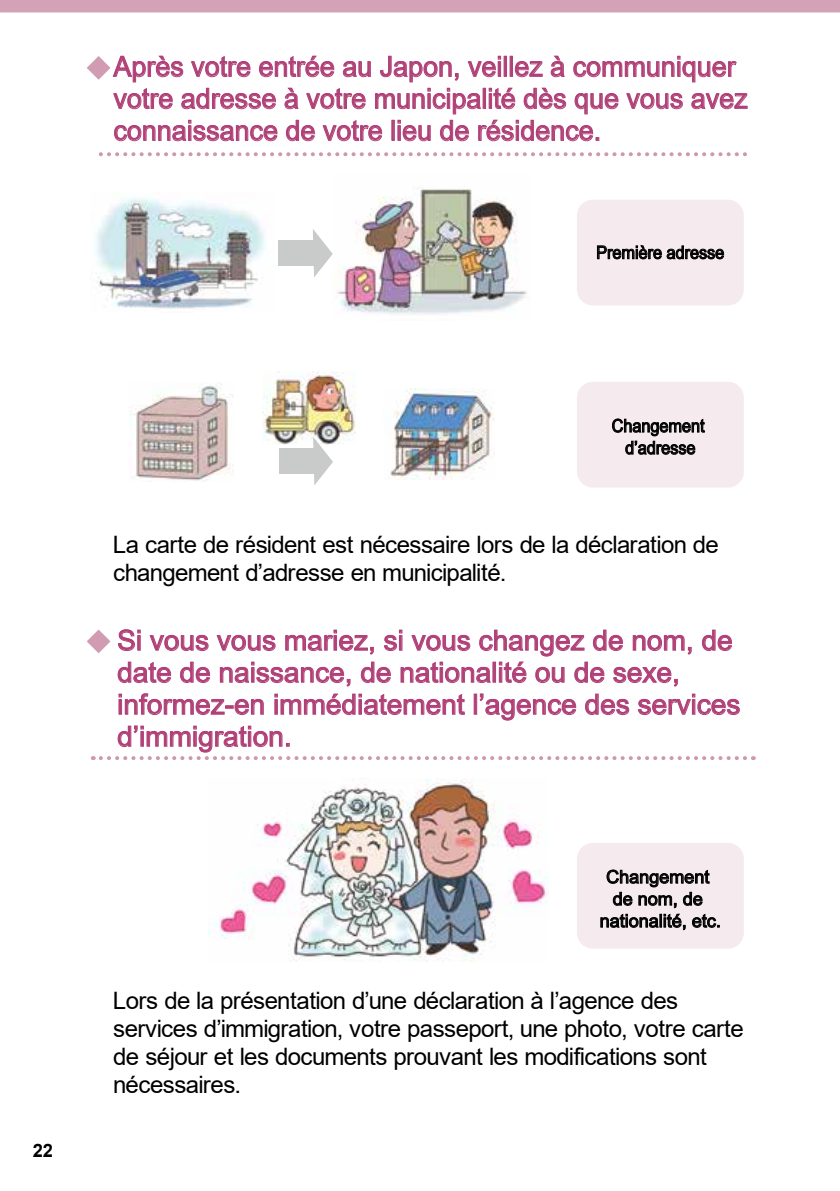
<style>
.page{position:relative;width:840px;height:1191px;background:#fff}
.page>*{position:absolute;margin:0;border:0;box-sizing:border-box;transform-origin:0 0}
.t1{font:28px/32px "Arial";color:#b04077}
.t2{font:28px/32px "Arial";color:#b04077;scale:.96 1}
.t3{font:24px/28px "Arial";letter-spacing:-.025em;color:#000}
.t4{font:700 18.4px "Arial";color:#000}
.t5{font:18px/22px "Arial";color:#000;text-align:center}
.t6{font:18px/22px "Arial";color:#000;text-align:center;scale:.9 1}
</style>
<div class="page">
<img style="left:208px;top:779px;width:340px;height:183px">
<svg style="left:118px;top:629px;width:22px;height:22px"></svg>
<div style="left:137px;top:635px;width:3px;height:15px;border:1px solid #b04077"></div>
<svg style="left:149px;top:635px;width:59px;height:16px"></svg>
<svg style="left:702px;top:629px;width:29px;height:22px"></svg>
<svg style="left:118px;top:661px;width:53px;height:22px"></svg>
<svg style="left:180px;top:661px;width:30px;height:22px"></svg>
<svg style="left:216px;top:629px;width:475px;height:58px"></svg>
<svg style="left:101px;top:693px;width:652px;height:67px"></svg>
<svg style="left:87px;top:629px;width:23px;height:24px"></svg>
<div style="left:0;top:0;width:839px;height:36px;background:#d4a2b7"></div>
<div style="left:576px;top:843px;width:167px;height:105px;background:#f5ebef;border-radius:16px"></div>
<svg style="left:600px;top:869px;width:119px;height:61px"></svg>
<div style="left:576px;top:200px;width:167px;height:105px;background:#f5ebef;border-radius:16px"></div>
<svg style="left:597px;top:245px;width:126px;height:14px"></svg>
<div style="left:576px;top:382px;width:167px;height:105px;background:#f5ebef;border-radius:16px"></div>
<svg style="left:612px;top:418px;width:92px;height:37px"></svg>
<img style="left:96px;top:197px;width:170px;height:112px">
<img style="left:336px;top:189px;width:191px;height:125px">
<img style="left:130px;top:382px;width:104px;height:100px">
<img style="left:262px;top:371px;width:94px;height:74px">
<img style="left:389px;top:388px;width:105px;height:91px">
<svg style="left:313px;top:229px;width:19px;height:48px"></svg>
<div style="left:278px;top:240px;width:39px;height:26px;background:#c9caca"></div>
<svg style="left:313px;top:437px;width:20px;height:48px"></svg>
<div style="left:278px;top:448px;width:39px;height:26px;background:#c9caca"></div>
<svg style="left:101px;top:152px;width:646px;height:4px"></svg>
<svg style="left:113px;top:88px;width:60px;height:21px"></svg>
<svg style="left:181px;top:88px;width:95px;height:21px"></svg>
<svg style="left:284px;top:88px;width:14px;height:21px"></svg>
<svg style="left:306px;top:88px;width:59px;height:21px"></svg>
<svg style="left:375px;top:88px;width:106px;height:26px"></svg>
<div style="left:482px;top:88px;width:3px;height:21px;border:1px solid #b04077"></div>
<svg style="left:488px;top:88px;width:27px;height:21px"></svg>
<svg style="left:523px;top:88px;width:43px;height:21px"></svg>
<svg style="left:574px;top:93px;width:44px;height:21px"></svg>
<svg style="left:626px;top:93px;width:56px;height:16px"></svg>
<svg style="left:691px;top:93px;width:56px;height:16px"></svg>
<svg style="left:114px;top:120px;width:163px;height:21px"></svg>
<svg style="left:286px;top:120px;width:29px;height:21px"></svg>
<svg style="left:322px;top:120px;width:60px;height:21px"></svg>
<svg style="left:397px;top:120px;width:33px;height:21px"></svg>
<svg style="left:440px;top:120px;width:28px;height:21px"></svg>
<svg style="left:478px;top:120px;width:120px;height:21px"></svg>
<svg style="left:0;top:12px;width:839px;height:70px"></svg>
<p class="t2" style="left:113px;top:50px;width:661px">Après votre entrée au Japon, veillez à communiquer votre adresse à votre municipalité dès que vous avez connaissance de votre lieu de résidence.</p>
<p class="t6" style="left:596px;top:241px;width:144px">Première adresse</p>
<p class="t4" style="left:33px;top:1137px;width:22px">22</p>
<p class="t6" style="left:611px;top:415px;width:105px">Changement d’adresse</p>
<p class="t3" style="left:113px;top:530px;width:607px">La carte de résident est nécessaire lors de la déclaration de changement d’adresse en municipalité.</p>
<p class="t1" style="left:117px;top:624px;width:624px">Si vous vous mariez, si vous changez de nom, de date de naissance, de nationalité ou de sexe, informez-en immédiatement l’agence des services d’immigration.</p>
<p class="t5" style="left:599px;top:865px;width:123px">Changement de nom, de nationalité, etc.</p>
<p class="t3" style="left:113px;top:986px;width:632px">Lors de la présentation d’une déclaration à l’agence des services d’immigration, votre passeport, une photo, votre carte de séjour et les documents prouvant les modifications sont nécessaires.</p>
</div>
